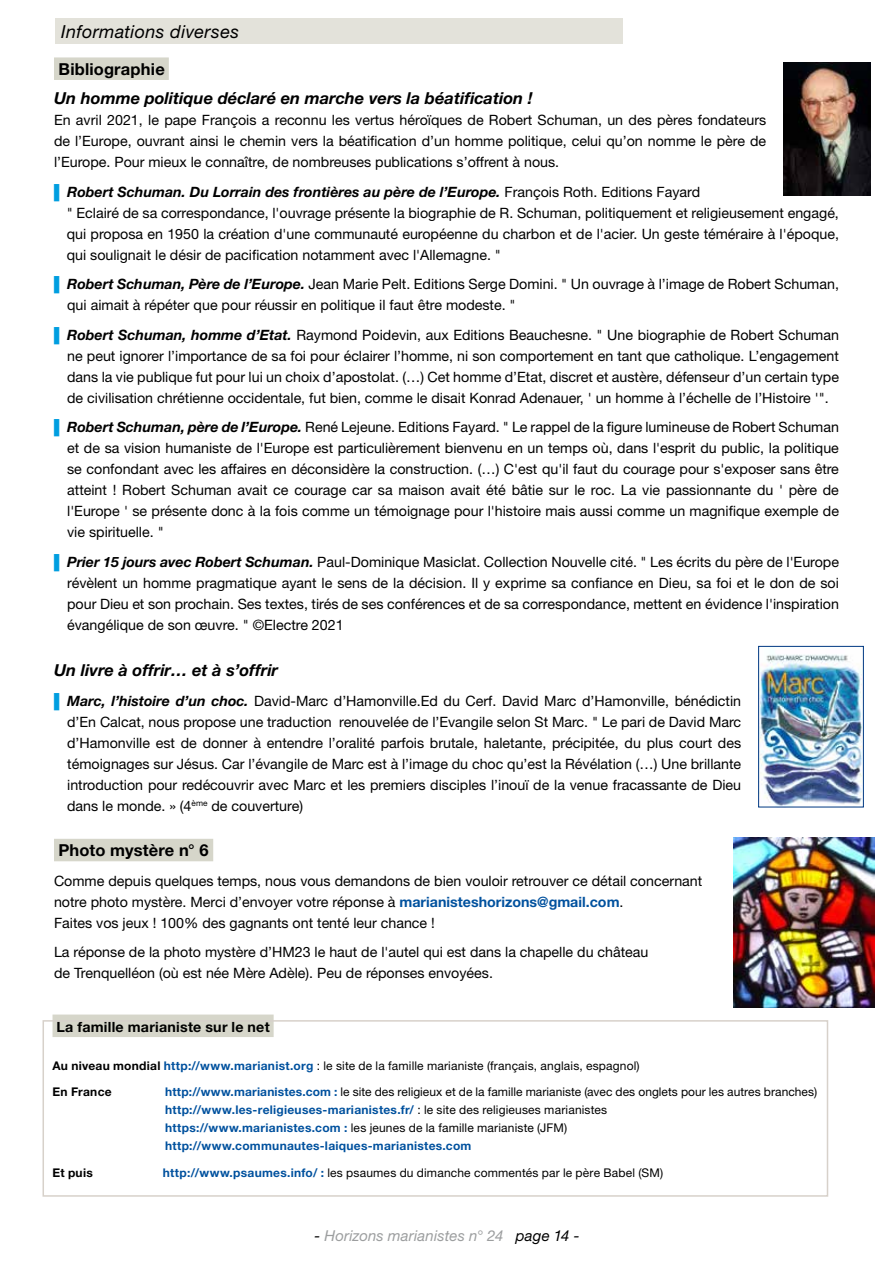
<style>
.page{position:relative;width:893px;height:1263px;background:#fff}
.page>*{position:absolute;margin:0;border:0;box-sizing:border-box;transform-origin:0 0}
.t1{font:italic 18px "Helvetica Neue LT Std";letter-spacing:.02em;color:#000}
.t2{font:italic 700 16.5px "Helvetica Neue LT Std";color:#000}
.t3{font:700 16.5px "Helvetica Neue LT Std";letter-spacing:.01em;color:#000}
.t4{font:italic 15px "Helvetica Neue LT Std";letter-spacing:.01em;color:#9c9e9f}
.t5{font:14.25px/21px "Helvetica Neue LT Std";color:#000;text-align:justify}
.t6{font:700 14.25px "Helvetica Neue LT Std";letter-spacing:.015em;color:#000}
.t7{font:12px/18px "Helvetica Neue LT Std";letter-spacing:.01em;color:#000}
.t8{font:700 12px "Helvetica Neue LT Std";letter-spacing:.025em;color:#000}
.s1{font-family:"Arial Narrow";color:#009ee0}
.s2{font-weight:700;font-style:italic}
.s3{font-weight:700;color:#00519e}
.s4{font-weight:700}
.s5{color:#000}
</style>
<div class="page">
<div style="left:55px;top:18px;width:568px;height:26px;background:#e3e2da"></div>
<div style="left:54px;top:57px;width:115px;height:23px;background:#d6d6ca"></div>
<div style="left:53px;top:1014px;width:221px;height:23px;background:#d6d6ca"></div>
<div style="left:43px;top:1020px;width:785px;height:177px;border:2px solid #d7d1ca"></div>
<div style="left:54px;top:839px;width:159px;height:22px;background:#d6d6ca"></div>
<img style="left:733px;top:837px;width:142px;height:170px">
<img style="left:783px;top:63px;width:88px;height:133px">
<img style="left:760px;top:654px;width:102px;height:151px">
<div style="left:758px;top:646px;width:106px;height:161px;border:1px solid #003882"></div>
<p class="t1" style="left:61px;top:20px;width:179px">Informations diverses</p>
<p class="t3" style="left:59px;top:59px;width:108px">Bibliographie</p>
<p class="t2" style="left:54px;top:88px;width:480px">Un homme politique déclaré en marche vers la béatification !</p>
<p class="t5" style="left:54px;top:109px;width:714px">En avril 2021, le pape François a reconnu les vertus héroïques de Robert Schuman, un des pères fondateurs de l’Europe, ouvrant ainsi le chemin vers la béatification d’un homme politique, celui qu’on nomme le père de l’Europe. Pour mieux le connaître, de nombreuses publications s’offrent à nous.</p>
<p class="t5" style="left:67px;top:181px;width:774px;text-align:left;text-indent:-13px"><span class="s1">▌</span> <span class="s2">Robert Schuman. Du Lorrain des frontières au père de l’Europe.</span> François Roth. Editions Fayard<br>" Eclairé de sa correspondance, l'ouvrage présente la biographie de R. Schuman, politiquement et religieusement engagé, qui proposa en 1950 la création d'une communauté européenne du charbon et de l'acier. Un geste téméraire à l'époque, qui soulignait le désir de pacification notamment avec l'Allemagne. "</p>
<p class="t5" style="left:67px;top:273px;width:773px;text-indent:-13px"><span class="s1">▌</span> <span class="s2">Robert Schuman, Père de l’Europe.</span> Jean Marie Pelt. Editions Serge Domini. " Un ouvrage à l’image de Robert Schuman, qui aimait à répéter que pour réussir en politique il faut être modeste. "</p>
<p class="t5" style="left:67px;top:324px;width:773px;text-indent:-13px"><span class="s1">▌</span> <span class="s2">Robert Schuman, homme d’Etat.</span> Raymond Poidevin, aux Editions Beauchesne. " Une biographie de Robert Schuman ne peut ignorer l’importance de sa foi pour éclairer l’homme, ni son comportement en tant que catholique. L’engagement dans la vie publique fut pour lui un choix d’apostolat. (…) Cet homme d’Etat, discret et austère, défenseur d’un certain type de civilisation chrétienne occidentale, fut bien, comme le disait Konrad Adenauer, ' un homme à l’échelle de l’Histoire '".</p>
<p class="t5" style="left:67px;top:416px;width:773px;text-indent:-13px"><span class="s1">▌</span> <span class="s2">Robert Schuman, père de l’Europe.</span> René Lejeune. Editions Fayard. " Le rappel de la figure lumineuse de Robert Schuman et de sa vision humaniste de l'Europe est particulièrement bienvenu en un temps où, dans l'esprit du public, la politique se confondant avec les affaires en déconsidère la construction. (…) C'est qu'il faut du courage pour s'exposer sans être atteint ! Robert Schuman avait ce courage car sa maison avait été bâtie sur le roc. La vie passionnante du ' père de l'Europe ' se présente donc à la fois comme un témoignage pour l'histoire mais aussi comme un magnifique exemple de vie spirituelle. "</p>
<p class="t5" style="left:67px;top:551px;width:773px;text-indent:-13px"><span class="s1">▌</span> <span class="s2">Prier 15 jours avec Robert Schuman.</span> Paul-Dominique Masiclat. Collection Nouvelle cité. " Les écrits du père de l'Europe révèlent un homme pragmatique ayant le sens de la décision. Il y exprime sa confiance en Dieu, sa foi et le don de soi pour Dieu et son prochain. Ses textes, tirés de ses conférences et de sa correspondance, mettent en évidence l'inspiration évangélique de son œuvre. " ©Electre 2021</p>
<p class="t2" style="left:54px;top:660px;width:226px">Un livre à offrir… et à s’offrir</p>
<p class="t5" style="left:67px;top:690px;width:675px;text-indent:-13px"><span class="s1">▌</span> <span class="s2">Marc, l’histoire d’un choc.</span> David-Marc d’Hamonville.Ed du Cerf. David Marc d’Hamonville, bénédictin d’En Calcat, nous propose une traduction renouvelée de l’Evangile selon St Marc. " Le pari de David Marc d’Hamonville est de donner à entendre l’oralité parfois brutale, haletante, précipitée, du plus court des témoignages sur Jésus. Car l’évangile de Marc est à l’image du choc qu’est la Révélation (…) Une brillante introduction pour redécouvrir avec Marc et les premiers disciples l’inouï de la venue fracassante de Dieu dans le monde. » (4<sup>ème</sup> de couverture)</p>
<p class="t3" style="left:59px;top:840px;width:152px">Photo mystère n° 6</p>
<p class="t5" style="left:54px;top:870px;width:650px;text-align:left">Comme depuis quelques temps, nous vous demandons de bien vouloir retrouver ce détail concernant notre photo mystère. Merci d’envoyer votre réponse à <span class="s3">marianisteshorizons@gmail.com</span>.<br>Faites vos jeux ! 100% des gagnants ont tenté leur chance !</p>
<p class="t5" style="left:54px;top:941px;width:596px">La réponse de la photo mystère d’HM23 le haut de l'autel qui est dans la chapelle du château de Trenquelléon (où est née Mère Adèle). Peu de réponses envoyées.</p>
<p class="t6" style="left:56px;top:1018px;width:215px">La famille marianiste sur le net</p>
<p class="t7" style="left:53px;top:1056px;width:589px"><span class="s4">Au niveau mondial</span> <span class="s3">http://www.marianist.org</span> : le site de la famille marianiste (français, anglais, espagnol)</p>
<p class="t8" style="left:53px;top:1084px;width:61px">En France</p>
<p class="t7" style="left:165px;top:1083px;width:653px"><span class="s3">http://www.marianistes.com :</span> le site des religieux et de la famille marianiste (avec des onglets pour les autres branches) <span class="s3">http://www.les-religieuses-marianistes.fr/</span> : le site des religieuses marianistes<br><span class="s3">https://www.marianistes.com :</span> les jeunes de la famille marianiste (JFM) <span class="s3">http://www.communautes-laiques-marianistes.com</span></p>
<p class="t8" style="left:53px;top:1165px;width:42px">Et puis</p>
<p class="t7" style="left:163px;top:1163px;width:502px"><span class="s3">http://www.psaumes.info/ :</span> les psaumes du dimanche commentés par le père Babel (SM)</p>
<p class="t4" style="left:315px;top:1227px;width:266px"><span class="s5">-</span> Horizons marianistes n° 24 <span class="s5">page 14 -</span></p>
</div>
